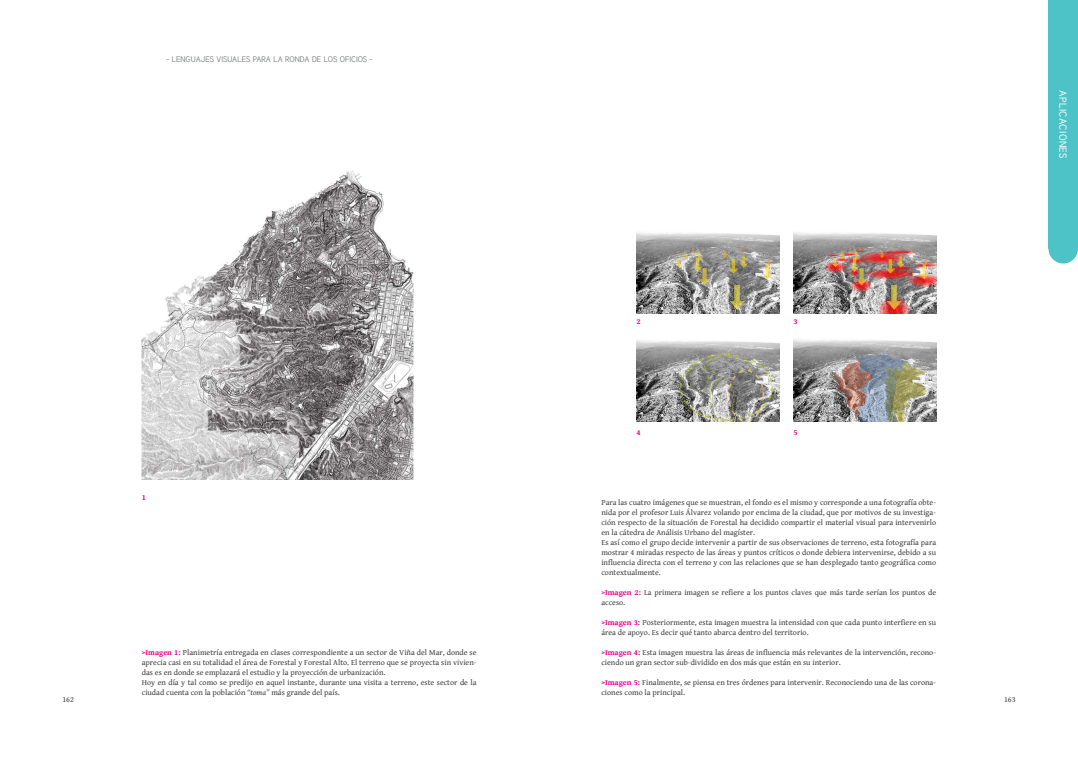
<style>
.page{position:relative;width:1078px;height:757px;background:#fff}
.page>*{position:absolute;margin:0;border:0;box-sizing:border-box;transform-origin:0 0}
.t1{font:10px "Tuffy";letter-spacing:.05em;color:#fff}
.t2{font:8px/10px "Gentium Book Basic";color:#414042}
.t3{font:8px "Tuffy";color:#808285}
.t4{font:700 8px "Gentium Book Basic";color:#ec008c}
.s1{font-weight:700;color:#ec008c}
.s2{font-style:italic}
</style>
<div class="page">
<div style="left:1048px;top:0;width:29px;height:249px;background:#4ec3c7"></div>
<div style="left:1048px;top:234px;width:29px;height:29px;background:#4ec3c7;border-radius:50%"></div>
<img style="left:142px;top:170px;width:271px;height:309px">
<img style="left:636px;top:232px;width:143px;height:81px">
<img style="left:793px;top:232px;width:142px;height:81px">
<img style="left:636px;top:340px;width:143px;height:81px">
<img style="left:793px;top:339px;width:142px;height:82px">
<p class="t3" style="left:166px;top:55px;width:208px">- LENGUAJES VISUALES PARA LA RONDA DE LOS OFICIOS -</p>
<p class="t1" style="left:1068px;top:90px;width:70px;rotate:90deg">APLICACIONES</p>
<p class="t4" style="left:636px;top:315px;width:6px">2</p>
<p class="t4" style="left:793px;top:315px;width:6px">3</p>
<p class="t4" style="left:636px;top:426px;width:6px">4</p>
<p class="t4" style="left:793px;top:426px;width:6px">5</p>
<p class="t4" style="left:142px;top:492px;width:6px">1</p>
<p class="t2" style="left:601px;top:497px;width:336px">Para las cuatro imágenes que se muestran, el fondo es el mismo y corresponde a una fotografía obte&shy;nida por el profesor Luis Álvarez volando por encima de la ciudad, que por motivos de su investiga&shy;ción respecto de la situación de Forestal ha decidido compartir el material visual para intervenirlo en la cátedra de Análisis Urbano del magíster.<br>Es así como el grupo decide intervenir a partir de sus observaciones de terreno, esta fotografía para mostrar 4 miradas respecto de las áreas y puntos críticos o donde debiera intervenirse, debido a su influencia directa con el terreno y con las relaciones que se han desplegado tanto geográfica como contextualmente.</p>
<p class="t2" style="left:601px;top:587px;width:336px"><span class="s1">&gt;Imagen 2:</span> La primera imagen se refiere a los puntos claves que más tarde serían los puntos de acceso.</p>
<p class="t2" style="left:601px;top:617px;width:336px"><span class="s1">&gt;Imagen 3:</span> Posteriormente, esta imagen muestra la intensidad con que cada punto interfiere en su área de apoyo. Es decir qué tanto abarca dentro del territorio.</p>
<p class="t2" style="left:601px;top:647px;width:336px"><span class="s1">&gt;Imagen 4:</span> Esta imagen muestra las áreas de influencia más relevantes de la intervención, recono&shy;ciendo un gran sector sub-dividido en dos más que están en su interior.</p>
<p class="t2" style="left:601px;top:677px;width:336px"><span class="s1">&gt;Imagen 5:</span> Finalmente, se piensa en tres órdenes para intervenir. Reconociendo una de las corona&shy;ciones como la principal.</p>
<p class="t2" style="left:142px;top:647px;width:336px"><span class="s1">&gt;Imagen 1:</span> Planimetría entregada en clases correspondiente a un sector de Viña del Mar, donde se aprecia casi en su totalidad el área de Forestal y Forestal Alto. El terreno que se proyecta sin vivien&shy;das es en donde se emplazará el estudio y la proyección de urbanización.<br>Hoy en día y tal como se predijo en aquel instante, durante una visita a terreno, este sector de la ciudad cuenta con la población <span class="s2">“toma”</span> más grande del país.</p>
<p class="t2" style="left:62px;top:694px;width:13px">162</p>
<p class="t2" style="left:1003px;top:694px;width:13px">163</p>
</div>
